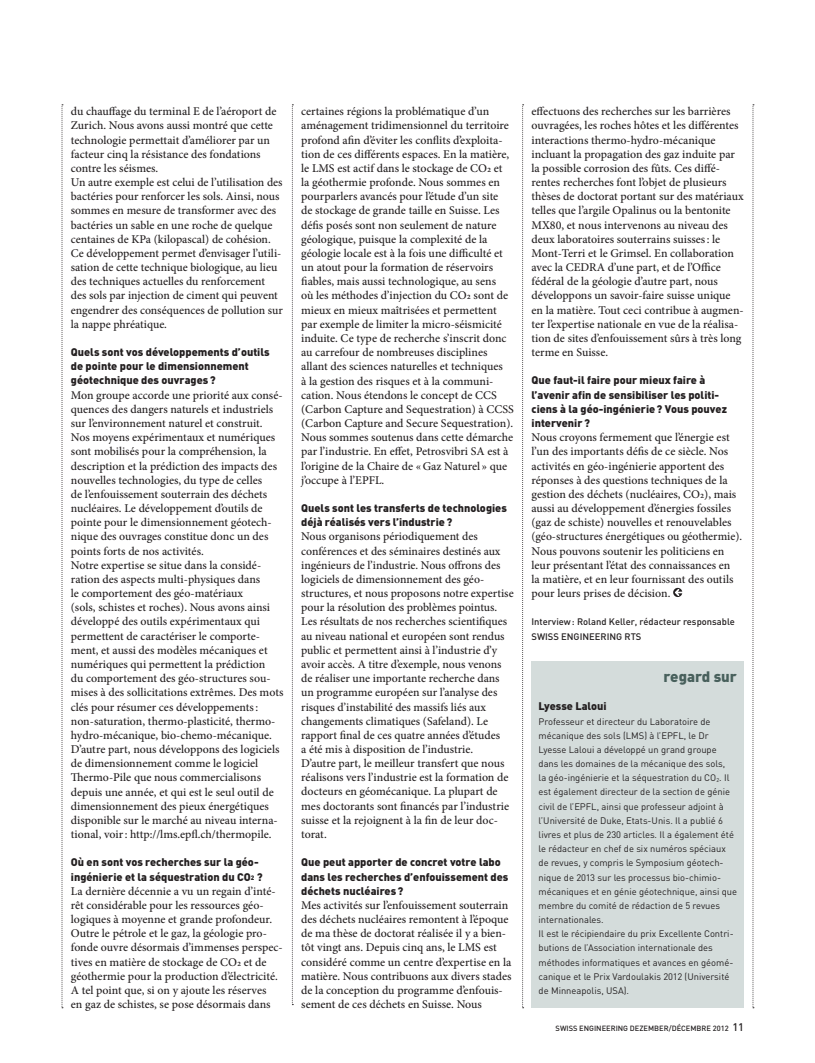
<style>
.page{position:relative;width:815px;height:1063px;background:#fff}
.page>*{position:absolute;margin:0;border:0;box-sizing:border-box;transform-origin:0 0}
.t1{font:900 15px "DIN";color:#48605c}
.t2{font:500 11.88px/14.1px "Minion Pro";color:#231f20}
.t3{font:900 11px/14.1px "DIN";color:#231f20}
.t4{font:9.38px/14.1px "DIN";color:#231f20}
.t5{font:500 9.38px/14.1px "DIN";color:#231f20}
.t6{font:500 7.5px "DIN";color:#231f20}
.s1{font-size:6.38px}
.s2{font-size:5.5px}
.s3{font-size:11px}
</style>
<div class="page">
<svg style="left:62px;top:105px;width:1px;height:903px"></svg>
<svg style="left:522px;top:105px;width:2px;height:903px"></svg>
<svg style="left:753px;top:105px;width:1px;height:903px"></svg>
<svg style="left:292px;top:105px;width:1px;height:900px"></svg>
<svg style="left:673px;top:588px;width:9px;height:9px"></svg>
<div style="left:531px;top:661px;width:213px;height:347px;background:#d4dcdb"></div>
<p class="t2" style="left:71px;top:104px;width:213px">du chauffage du terminal E de l’aéroport de Zurich. Nous avons aussi montré que cette technologie permettait d’améliorer par un facteur cinq la résistance des fondations contre les séismes.<br>Un autre exemple est celui de l’utilisation des bactéries pour renforcer les sols. Ainsi, nous sommes en mesure de transformer avec des bactéries un sable en une roche de quelque centaines de KPa (kilopascal) de cohésion.<br>Ce développement permet d’envisager l’utili&shy;sation de cette technique biologique, au lieu des techniques actuelles du renforcement des sols par injection de ciment qui peuvent engendrer des conséquences de pollution sur la nappe phréatique.</p>
<p class="t3" style="left:71px;top:344px;width:200px">Quels sont vos développements d’outils de pointe pour le dimensionnement géotechnique des ouvrages?</p>
<p class="t2" style="left:71px;top:388px;width:214px">Mon groupe accorde une priorité aux consé&shy;quences des dangers naturels et industriels sur l’environnement naturel et construit.<br>Nos moyens expérimentaux et numériques sont mobilisés pour la compréhension, la description et la prédiction des impacts des nouvelles technologies, du type de celles<br>de l’enfouissement souterrain des déchets nucléaires. Le développement d’outils de pointe pour le dimensionnement géotech&shy;nique des ouvrages constitue donc un des points forts de nos activités.<br>Notre expertise se situe dans la considé&shy;ration des aspects multi-physiques dans<br>le comportement des géo-matériaux<br>(sols, schistes et roches). Nous avons ainsi développé des outils expérimentaux qui permettent de caractériser le comporte&shy;ment, et aussi des modèles mécaniques et numériques qui permettent la prédiction<br>du comportement des géo-structures sou&shy;mises à des sollicitations extrêmes. Des mots clés pour résumer ces développements: non-saturation, thermo-plasticité, thermo&shy;hydro-mécanique, bio-chemo-mécanique.<br>D’autre part, nous développons des logiciels de dimensionnement comme le logiciel Thermo-Pile que nous commercialisons depuis une année, et qui est le seul outil de dimensionnement des pieux énergétiques disponible sur le marché au niveau interna&shy;tional, voir: http://lms.epfl.ch/thermopile.</p>
<p class="t3" style="left:71px;top:855px;width:193px">Où en sont vos recherches sur la géo&shy;ingénierie et la séquestration du CO<span class="s1">2</span> ?</p>
<p class="t2" style="left:71px;top:884px;width:213px">La dernière décennie a vu un regain d’inté&shy;rêt considérable pour les ressources géo&shy;logiques à moyenne et grande profondeur.<br>Outre le pétrole et le gaz, la géologie pro&shy;fonde ouvre désormais d’immenses perspec&shy;tives en matière de stockage de CO2 et de géothermie pour la production d’électricité.<br>A tel point que, si on y ajoute les réserves<br>en gaz de schistes, se pose désormais dans</p>
<p class="t2" style="left:301px;top:104px;width:214px">certaines régions la problématique d’un aménagement tridimensionnel du territoire profond afin d’éviter les conflits d’exploita&shy;tion de ces différents espaces. En la matière, le LMS est actif dans le stockage de CO2 et la géothermie profonde. Nous sommes en pourparlers avancés pour l’étude d’un site<br>de stockage de grande taille en Suisse. Les défis posés sont non seulement de nature géologique, puisque la complexité de la géologie locale est à la fois une difficulté et un atout pour la formation de réservoirs fiables, mais aussi technologique, au sens<br>où les méthodes d’injection du CO2 sont de mieux en mieux maîtrisées et permettent par exemple de limiter la micro-séismicité induite. Ce type de recherche s’inscrit donc au carrefour de nombreuses disciplines allant des sciences naturelles et techniques<br>à la gestion des risques et à la communi&shy;cation. Nous étendons le concept de CCS (Carbon Capture and Sequestration) à CCSS (Carbon Capture and Secure Sequestration).<br>Nous sommes soutenus dans cette démarche par l’industrie. En effet, Petrosvibri SA est à l’origine de la Chaire de «Gaz Naturel » que j’occupe à l’EPFL.</p>
<p class="t3" style="left:301px;top:500px;width:207px">Quels sont les transferts de technologies déjà réalisés vers l’industrie?</p>
<p class="t2" style="left:301px;top:530px;width:214px">Nous organisons périodiquement des conférences et des séminaires destinés aux ingénieurs de l’industrie. Nous offrons des logiciels de dimensionnement des géo&shy;structures, et nous proposons notre expertise pour la résolution des problèmes pointus.<br>Les résultats de nos recherches scientifiques au niveau national et européen sont rendus public et permettent ainsi à l’industrie d’y avoir accès. A titre d’exemple, nous venons de réaliser une importante recherche dans un programme européen sur l’analyse des risques d’instabilité des massifs liés aux changements climatiques (Safeland). Le rapport final de ces quatre années d’études<br>a été mis à disposition de l’industrie.<br>D’autre part, le meilleur transfert que nous réalisons vers l’industrie est la formation de docteurs en géomécanique. La plupart de mes doctorants sont financés par l’industrie suisse et la rejoignent à la fin de leur doc&shy;torat.</p>
<p class="t3" style="left:301px;top:855px;width:209px">Que peut apporter de concret votre labo dans les recherches d’enfouissement des déchets nucléaires?</p>
<p class="t2" style="left:301px;top:898px;width:212px">Mes activités sur l’enfouissement souterrain des déchets nucléaires remontent à l’époque de ma thèse de doctorat réalisée il y a bien&shy;tôt vingt ans. Depuis cinq ans, le LMS est considéré comme un centre d’expertise en la matière. Nous contribuons aux divers stades de la conception du programme d’enfouis&shy;sement de ces déchets en Suisse. Nous</p>
<p class="t2" style="left:531px;top:104px;width:214px">effectuons des recherches sur les barrières ouvragées, les roches hôtes et les différentes interactions thermo-hydro-mécanique incluant la propagation des gaz induite par la possible corrosion des fûts. Ces diffé&shy;rentes recherches font l’objet de plusieurs thèses de doctorat portant sur des matériaux telles que l’argile Opalinus ou la bentonite MX80, et nous intervenons au niveau des deux laboratoires souterrains suisses: le Mont-Terri et le Grimsel. En collaboration avec la CEDRA d’une part, et de l’Office fédéral de la géologie d’autre part, nous développons un savoir-faire suisse unique en la matière. Tout ceci contribue à augmen&shy;ter l’expertise nationale en vue de la réalisa&shy;tion de sites d’enfouissement sûrs à très long terme en Suisse.</p>
<p class="t3" style="left:531px;top:373px;width:197px">Que faut-il faire pour mieux faire à l’avenir afin de sensibiliser les politi&shy;ciens à la géo-ingénierie? Vous pouvez intervenir?</p>
<p class="t2" style="left:531px;top:430px;width:212px">Nous croyons fermement que l’énergie est l’un des importants défis de ce siècle. Nos activités en géo-ingénierie apportent des réponses à des questions techniques de la gestion des déchets (nucléaires, CO2), mais aussi au développement d’énergies fossiles (gaz de schiste) nouvelles et renouvelables (géo-structures énergétiques ou géothermie).<br>Nous pouvons soutenir les politiciens en leur présentant l’état des connaissances en<br>la matière, et en leur fournissant des outils pour leurs prises de décision.</p>
<p class="t5" style="left:531px;top:615px;width:205px">Interview: Roland Keller, rédacteur responsable<br>SWISS ENGINEERING RTS</p>
<p class="t1" style="left:664px;top:667px;width:75px">regard sur</p>
<p class="t3" style="left:539px;top:699px;width:70px">Lyesse Laloui</p>
<p class="t4" style="left:539px;top:714px;width:200px">Professeur et directeur du Laboratoire de mécanique des sols (LMS) à l’EPFL, le Dr Lyesse Laloui a développé un grand groupe dans les domaines de la mécanique des sols,<br>la géo-ingénierie et la séquestration du CO<span class="s2">2</span>. Il est également directeur de la section de génie civil de l’EPFL, ainsi que professeur adjoint à l’Université de Duke, Etats-Unis. Il a publié 6 livres et plus de 230 articles. Il a également été le rédacteur en chef de six numéros spéciaux de revues, y compris le Symposium géotech&shy;nique de 2013 sur les processus bio-chimio&shy;mécaniques et en génie géotechnique, ainsi que membre du comité de rédaction de 5 revues internationales.<br>Il est le récipiendaire du prix Excellente Contri&shy;butions de l’Association internationale des méthodes informatiques et avances en géomé&shy;canique et le Prix Vardoulakis 2012 (Université de Minneapolis, USA).</p>
<p class="t6" style="left:556px;top:1023px;width:190px">SWISS ENGINEERING DEZEMBER/DÉCEMBRE 2012 <span class="s3">11</span></p>
</div>
